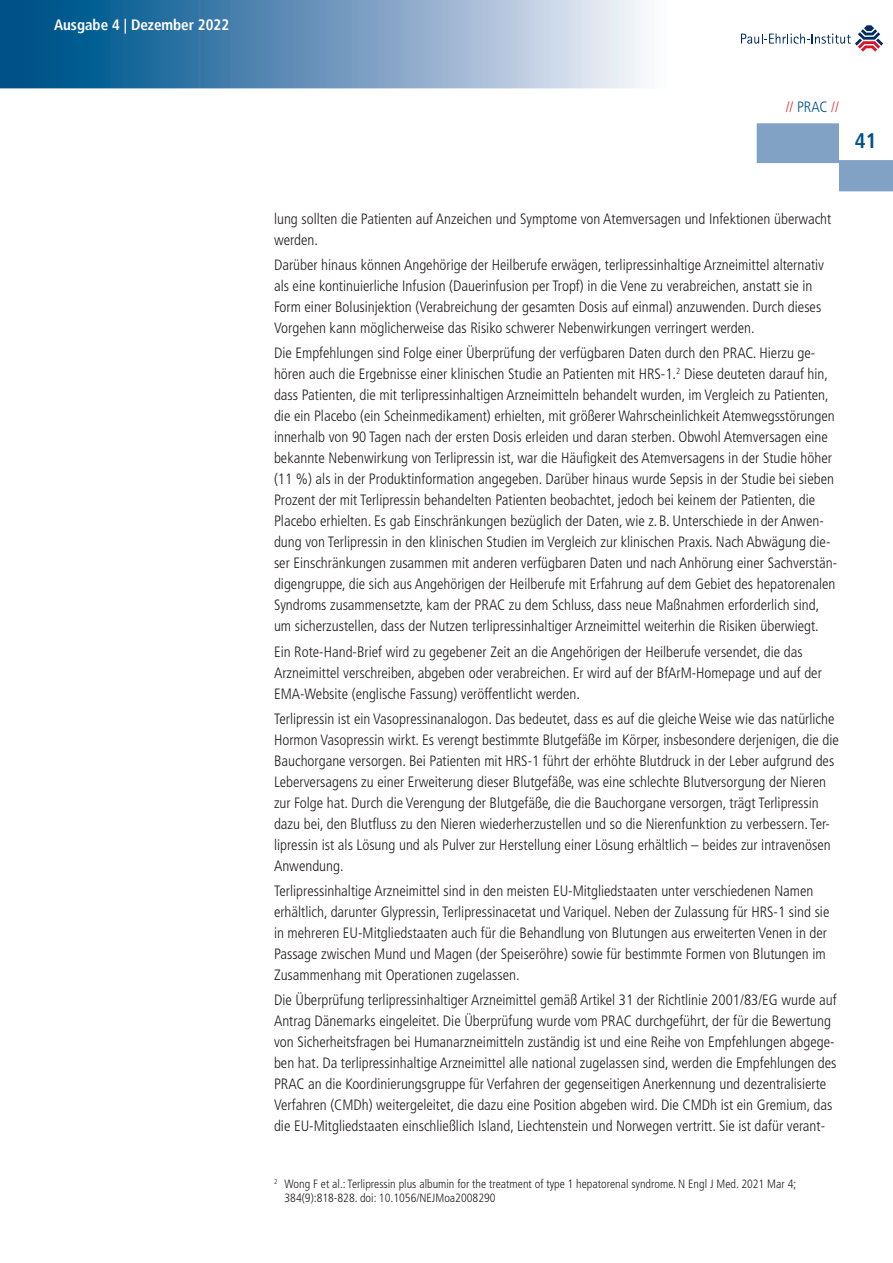
<style>
.page{position:relative;width:893px;height:1263px;background:#fff}
.page>*{position:absolute;margin:0;border:0;box-sizing:border-box;transform-origin:0 0}
.t1{font:700 condensed 21px "Frutiger";color:#005187}
.t2{font:300 condensed 15px/21px "Frutiger LT";color:#231f20}
.t3{font:700 condensed 15px "Frutiger";color:#fff}
.t4{font:300 condensed 15px "Frutiger LT";color:#e51a23}
.t5{font:300 condensed 12px/13.5px "Frutiger LT";color:#231f20}
.s1{color:#005187}
</style>
<div class="page">
<div style="left:757px;top:123px;width:82px;height:40px;background:#81a1c5;border:2px solid #81a1c5"></div>
<div style="left:839px;top:160px;width:54px;height:31px;background:#81a1c5"></div>
<svg style="left:741px;top:25px;width:142px;height:27px"></svg>
<svg style="left:0;top:0;width:646px;height:88px;background:#6b98bd"></svg>
<p class="t3" style="left:54px;top:16px;width:177px">Ausgabe 4 | Dezember 2022</p>
<p class="t4" style="left:786px;top:98px;width:55px">// <span class="s1">PRAC</span> //</p>
<h1 class="t1" style="left:855px;top:128px;width:23px">41</h1>
<p class="t2" style="left:274px;top:208px;width:559px">lung sollten die Patienten auf Anzeichen und Symptome von Atemversagen und Infektionen überwacht werden.</p>
<p class="t2" style="left:274px;top:255px;width:552px">Darüber hinaus können Angehörige der Heilberufe erwägen, terlipressinhaltige Arzneimittel alternativ als eine kontinuierliche Infusion (Dauerinfusion per Tropf) in die Vene zu verabreichen, anstatt sie in Form einer Bolusinjektion (Verabreichung der gesamten Dosis auf einmal) anzuwenden. Durch dieses Vorgehen kann möglicherweise das Risiko schwerer Nebenwirkungen verringert werden.</p>
<p class="t2" style="left:274px;top:343px;width:565px">Die Empfehlungen sind Folge einer Überprüfung der verfügbaren Daten durch den PRAC. Hierzu ge&shy;hören auch die Ergebnisse einer klinischen Studie an Patienten mit HRS-1.<sup>2</sup> Diese deuteten darauf hin, dass Patienten, die mit terlipressinhaltigen Arzneimitteln behandelt wurden, im Vergleich zu Patienten, die ein Placebo (ein Scheinmedikament) erhielten, mit größerer Wahrscheinlichkeit Atemwegsstörungen innerhalb von 90 Tagen nach der ersten Dosis erleiden und daran sterben. Obwohl Atemversagen eine bekannte Nebenwirkung von Terlipressin ist, war die Häufigkeit des Atemversagens in der Studie höher (11 %) als in der Produktinformation angegeben. Darüber hinaus wurde Sepsis in der Studie bei sieben Prozent der mit Terlipressin behandelten Patienten beobachtet, jedoch bei keinem der Patienten, die Placebo erhielten. Es gab Einschränkungen bezüglich der Daten, wie z.B. Unterschiede in der Anwen&shy;dung von Terlipressin in den klinischen Studien im Vergleich zur klinischen Praxis. Nach Abwägung die&shy;ser Einschränkungen zusammen mit anderen verfügbaren Daten und nach Anhörung einer Sachverstän&shy;digengruppe, die sich aus Angehörigen der Heilberufe mit Erfahrung auf dem Gebiet des hepatorenalen Syndroms zusammensetzte, kam der PRAC zu dem Schluss, dass neue Maßnahmen erforderlich sind, um sicherzustellen, dass der Nutzen terlipressinhaltiger Arzneimittel weiterhin die Risiken überwiegt.</p>
<p class="t2" style="left:274px;top:641px;width:549px">Ein Rote-Hand-Brief wird zu gegebener Zeit an die Angehörigen der Heilberufe versendet, die das<br>Arzneimittel verschreiben, abgeben oder verabreichen. Er wird auf der BfArM-Homepage und auf der<br>EMA-Website (englische Fassung) veröffentlicht werden.</p>
<p class="t2" style="left:274px;top:708px;width:566px">Terlipressin ist ein Vasopressinanalogon. Das bedeutet, dass es auf die gleiche Weise wie das natürliche Hormon Vasopressin wirkt. Es verengt bestimmte Blutgefäße im Körper, insbesondere derjenigen, die die Bauchorgane versorgen. Bei Patienten mit HRS-1 führt der erhöhte Blutdruck in der Leber aufgrund des Leberversagens zu einer Erweiterung dieser Blutgefäße, was eine schlechte Blutversorgung der Nieren zur Folge hat. Durch die Verengung der Blutgefäße, die die Bauchorgane versorgen, trägt Terlipressin dazu bei, den Blutfluss zu den Nieren wiederherzustellen und so die Nierenfunktion zu verbessern. Ter&shy;lipressin ist als Lösung und als Pulver zur Herstellung einer Lösung erhältlich – beides zur intravenösen Anwendung.</p>
<p class="t2" style="left:274px;top:881px;width:557px">Terlipressinhaltige Arzneimittel sind in den meisten EU-Mitgliedstaaten unter verschiedenen Namen erhältlich, darunter Glypressin, Terlipressinacetat und Variquel. Neben der Zulassung für HRS-1 sind sie in mehreren EU-Mitgliedstaaten auch für die Behandlung von Blutungen aus erweiterten Venen in der Passage zwischen Mund und Magen (der Speiseröhre) sowie für bestimmte Formen von Blutungen im Zusammenhang mit Operationen zugelassen.</p>
<p class="t2" style="left:274px;top:990px;width:564px">Die Überprüfung terlipressinhaltiger Arzneimittel gemäß Artikel 31 der Richtlinie 2001/83/EG wurde auf Antrag Dänemarks eingeleitet. Die Überprüfung wurde vom PRAC durchgeführt, der für die Bewertung von Sicherheitsfragen bei Humanarzneimitteln zuständig ist und eine Reihe von Empfehlungen abgege&shy;ben hat. Da terlipressinhaltige Arzneimittel alle national zugelassen sind, werden die Empfehlungen des PRAC an die Koordinierungsgruppe für Verfahren der gegenseitigen Anerkennung und dezentralisierte Verfahren (CMDh) weitergeleitet, die dazu eine Position abgeben wird. Die CMDh ist ein Gremium, das die EU-Mitgliedstaaten einschließlich Island, Liechtenstein und Norwegen vertritt. Sie ist dafür verant-</p>
<p class="t5" style="left:285px;top:1177px;width:513px;text-indent:-10px"><sup>2</sup> Wong F et al.: Terlipressin plus albumin for the treatment of type 1 hepatorenal syndrome. N Engl J Med. 2021 Mar 4;<br>384(9):818-828. doi: 10.1056/NEJMoa2008290</p>
</div>
